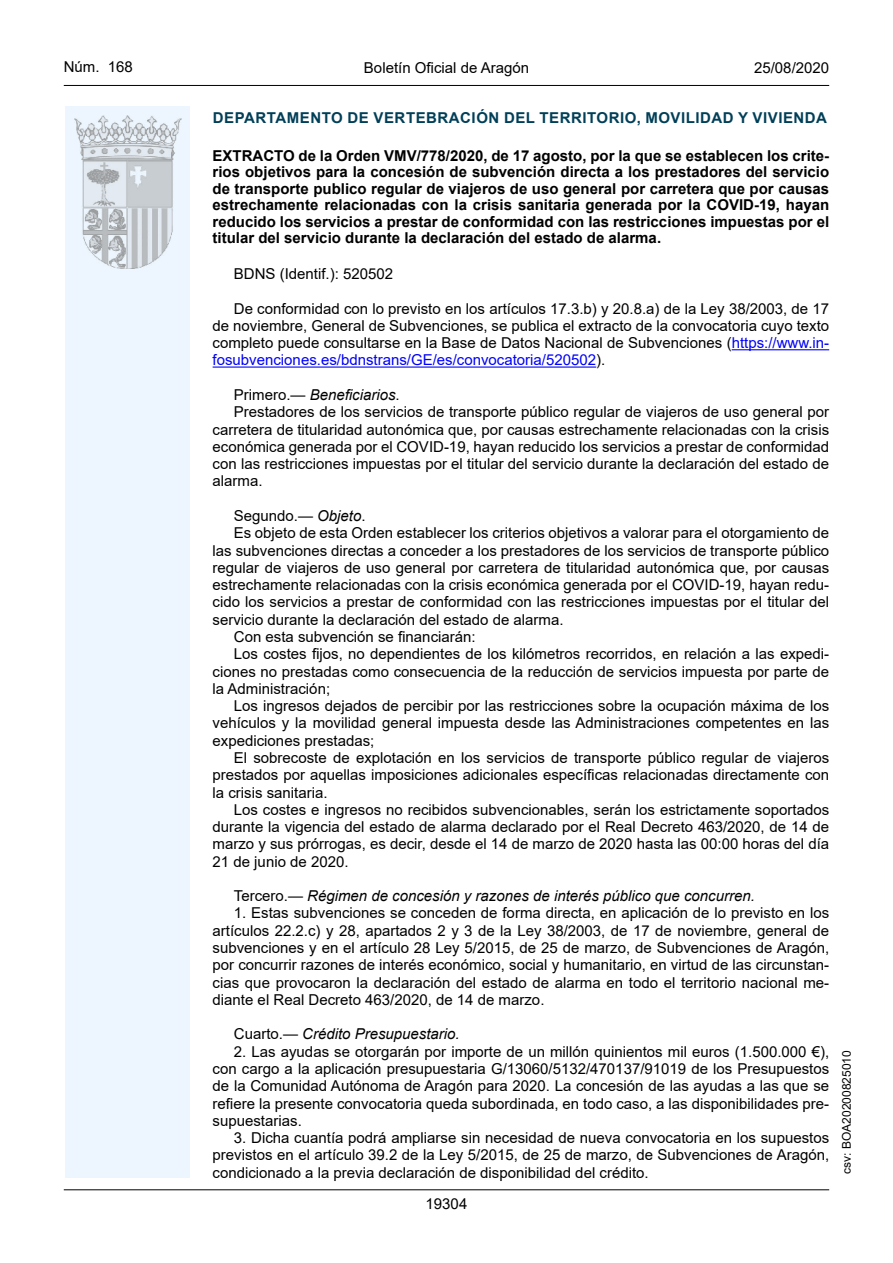
<style>
.page{position:relative;width:893px;height:1263px;background:#fff}
.page>*{position:absolute;margin:0;border:0;box-sizing:border-box;transform-origin:0 0}
.inicio_de_parrafo{font:15px/17.2px "Arial";color:#000;text-align:justify}
.Titulo_text{font:700 15px/16.5px "Arial";color:#000;text-align:justify}
.inicio_de_parrafo-2{font:italic 15px "Arial";color:#000}
.emisor_text{font:700 15px "Arial";letter-spacing:.035em;color:#003f58}
.t1{font:15px "Arial MT2";color:#000}
.t2{font:12px "Arial MT2";color:#000}
.s1{color:#0000fa}
.s2{font-style:normal}
.s3{font-family:"Arial MT2";font-style:normal}
.s4{font-style:italic}
.s5{font-family:"Arial MT2"}
</style>
<div class="page">
<hr style="left:64px;top:1189px;width:765px;height:1px;background:#000">
<hr style="left:64px;top:85px;width:765px;height:1px;background:#000">
<div style="left:65px;top:106px;width:125px;height:1072px;background:#edf6fe"></div>
<img style="left:75px;top:115px;width:106px;height:153px">
<hr style="left:732px;top:349px;width:97px;height:1px;background:#0000fa">
<hr style="left:213px;top:366px;width:383px;height:2px;background:#0000fa">
<p class="t1" style="left:64px;top:57px;width:71px">Núm. 168</p>
<p class="inicio_de_parrafo" style="left:364px;top:59px;width:167px">Boletín Oficial de Aragón</p>
<p class="t1" style="left:754px;top:57px;width:77px">25/08/2020</p>
<h4 class="emisor_text" style="left:213px;top:107px;width:616px">DEPARTAMENTO DE VERTEBRACIÓN DEL TERRITORIO, MOVILIDAD Y VIVIENDA</h4>
<h5 class="Titulo_text" style="left:213px;top:147px;width:618px">EXTRACTO de la Orden VMV/778/2020, de 17 agosto, por la que se establecen los crite&shy;rios objetivos para la concesión de subvención directa a los prestadores del servicio de transporte publico regular de viajeros de uso general por carretera que por causas estrechamente relacionadas con la crisis sanitaria generada por la COVID-19, hayan reducido los servicios a prestar de conformidad con las restricciones impuestas por el titular del servicio durante la declaración del estado de alarma.</h5>
<p class="inicio_de_parrafo" style="left:234px;top:265px;width:161px">BDNS (Identif.): 520502</p>
<p class="inicio_de_parrafo" style="left:213px;top:300px;width:618px;text-indent:21px">De conformidad con lo previsto en los artículos 17.3.b) y 20.8.a) de la Ley 38/2003, de 17 de noviembre, General de Subvenciones, se publica el extracto de la convocatoria cuyo texto completo puede consultarse en la Base de Datos Nacional de Subvenciones (<span class="s1">https://www.in&shy;fosubvenciones.es/bdnstrans/GE/es/convocatoria/520502</span>).</p>
<p class="inicio_de_parrafo-2" style="left:234px;top:385px;width:167px"><span class="s2">Primero.—</span> Beneficiarios<span class="s3">.</span></p>
<p class="inicio_de_parrafo" style="left:213px;top:403px;width:618px;text-indent:21px">Prestadores de los servicios de transporte público regular de viajeros de uso general por carretera de titularidad autonómica que, por causas estrechamente relacionadas con la crisis económica generada por el COVID-19, hayan reducido los servicios a prestar de conformidad con las restricciones impuestas por el titular del servicio durante la declaración del estado de alarma.</p>
<p class="inicio_de_parrafo" style="left:234px;top:507px;width:133px">Segundo.— <span class="s4">Objeto</span><span class="s5">.</span></p>
<p class="inicio_de_parrafo" style="left:213px;top:524px;width:618px;text-indent:21px">Es objeto de esta Orden establecer los criterios objetivos a valorar para el otorgamiento de las subvenciones directas a conceder a los prestadores de los servicios de transporte público regular de viajeros de uso general por carretera de titularidad autonómica que, por causas estrechamente relacionadas con la crisis económica generada por el COVID-19, hayan redu&shy;cido los servicios a prestar de conformidad con las restricciones impuestas por el titular del servicio durante la declaración del estado de alarma.</p>
<p class="inicio_de_parrafo" style="left:234px;top:628px;width:243px">Con esta subvención se financiarán:</p>
<p class="inicio_de_parrafo" style="left:213px;top:645px;width:618px;text-indent:21px">Los costes fijos, no dependientes de los kilómetros recorridos, en relación a las expedi&shy;ciones no prestadas como consecuencia de la reducción de servicios impuesta por parte de la Administración;</p>
<p class="inicio_de_parrafo" style="left:213px;top:697px;width:618px;text-indent:21px">Los ingresos dejados de percibir por las restricciones sobre la ocupación máxima de los vehículos y la movilidad general impuesta desde las Administraciones competentes en las expediciones prestadas;</p>
<p class="inicio_de_parrafo" style="left:213px;top:749px;width:618px;text-indent:21px">El sobrecoste de explotación en los servicios de transporte público regular de viajeros prestados por aquellas imposiciones adicionales específicas relacionadas directamente con la crisis sanitaria.</p>
<p class="inicio_de_parrafo" style="left:213px;top:801px;width:618px;text-indent:21px">Los costes e ingresos no recibidos subvencionables, serán los estrictamente soportados durante la vigencia del estado de alarma declarado por el Real Decreto 463/2020, de 14 de marzo y sus prórrogas, es decir, desde el 14 de marzo de 2020 hasta las 00:00 horas del día 21 de junio de 2020.</p>
<p class="inicio_de_parrafo-2" style="left:234px;top:886px;width:523px"><span class="s2">Tercero.—</span> Régimen de concesión y razones de interés público que concurren.</p>
<p class="inicio_de_parrafo" style="left:213px;top:904px;width:618px;text-indent:21px">1. Estas subvenciones se conceden de forma directa, en aplicación de lo previsto en los artículos 22.2.c) y 28, apartados 2 y 3 de la Ley 38/2003, de 17 de noviembre, general de subvenciones y en el artículo 28 Ley 5/2015, de 25 de marzo, de Subvenciones de Aragón, por concurrir razones de interés económico, social y humanitario, en virtud de las circunstan&shy;cias que provocaron la declaración del estado de alarma en todo el territorio nacional me&shy;diante el Real Decreto 463/2020, de 14 de marzo.</p>
<p class="inicio_de_parrafo-2" style="left:234px;top:1024px;width:227px"><span class="s2">Cuarto.—</span> Crédito Presupuestario.</p>
<p class="inicio_de_parrafo" style="left:213px;top:1043px;width:618px;text-indent:21px">2. Las ayudas se otorgarán por importe de un millón quinientos mil euros (1.500.000 €), con cargo a la aplicación presupuestaria G/13060/5132/470137/91019 de los Presupuestos de la Comunidad Autónoma de Aragón para 2020. La concesión de las ayudas a las que se refiere la presente convocatoria queda subordinada, en todo caso, a las disponibilidades pre&shy;supuestarias.</p>
<p class="inicio_de_parrafo" style="left:213px;top:1129px;width:618px;text-indent:21px">3. Dicha cuantía podrá ampliarse sin necesidad de nueva convocatoria en los supuestos previstos en el artículo 39.2 de la Ley 5/2015, de 25 de marzo, de Subvenciones de Aragón, condicionado a la previa declaración de disponibilidad del crédito.</p>
<p class="t1" style="left:426px;top:1193px;width:43px">19304</p>
<p class="t2" style="left:838px;top:1174px;width:125px;rotate:-90deg">csv: BOA20200825010</p>
</div>
